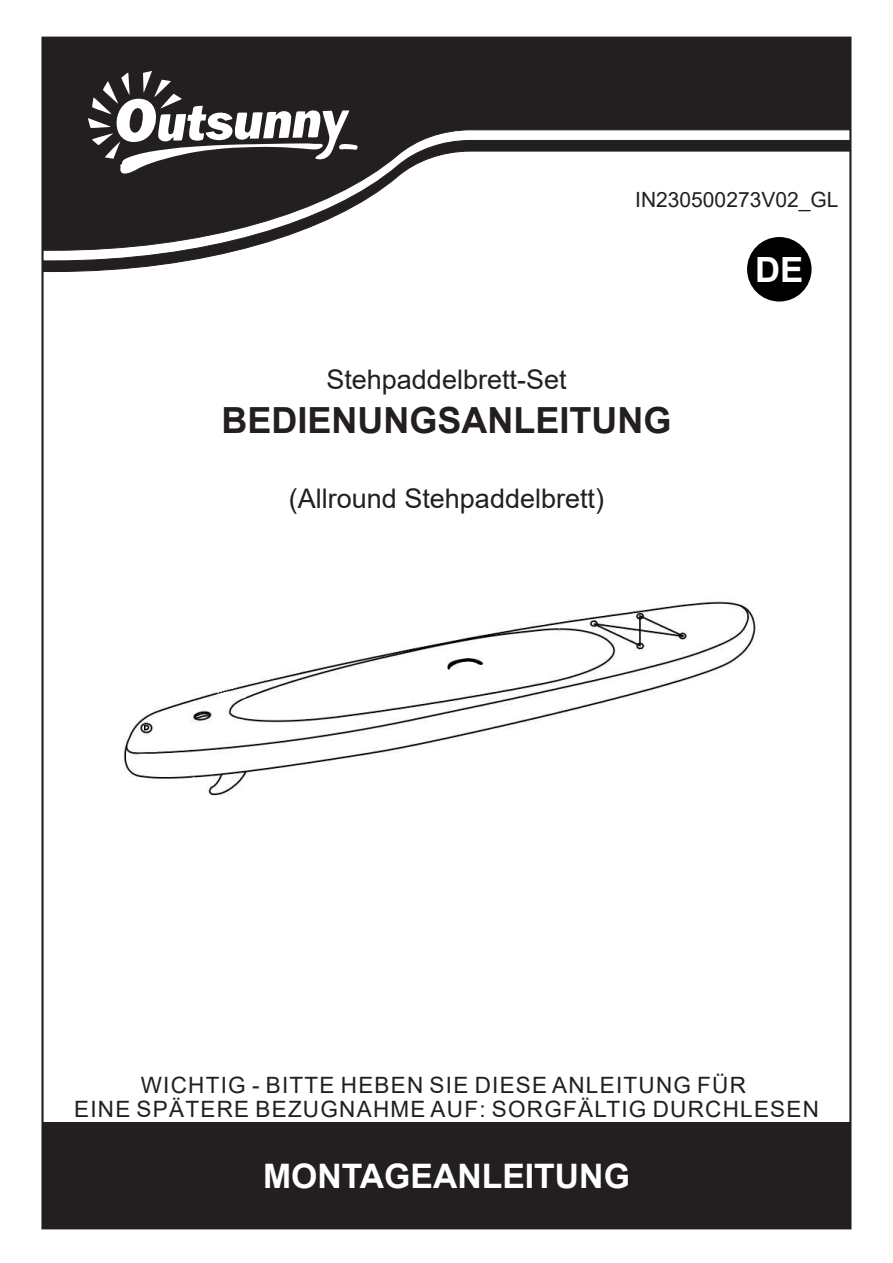
<style>
.page{position:relative;width:893px;height:1263px;background:#fff}
.page>*{position:absolute;margin:0;border:0;box-sizing:border-box;transform-origin:0 0}
.t1{font:700 36px "Arial";color:#231f20}
.t2{font:700 34.8px "Arial";color:#fff}
.t3{font:700 33.75px "Arial";color:#fff}
.t4{font:27px "Arial";color:#231f20}
.t5{font:22.5px/24px "Arial";letter-spacing:.055em;color:#231f20;text-align:center}
.t6{font:21px "Arial";color:#231f20}
</style>
<div class="page">
<img style="left:123px;top:601px;width:635px;height:195px">
<div style="left:42px;top:37px;width:809px;height:103px;background:#231f20"></div>
<svg style="left:42px;top:140px;width:809px;height:132px"></svg>
<svg style="left:88px;top:71px;width:272px;height:107px"></svg>
<div style="left:747px;top:237px;width:65px;height:65px;background:#000;border-radius:50%"></div>
<div style="left:43px;top:1122px;width:807px;height:106px;background:#231f20"></div>
<p class="t6" style="left:635px;top:185px;width:205px">IN230500273V02_GL</p>
<p class="t4" style="left:326px;top:361px;width:242px">Stehpaddelbrett-Set</p>
<h1 class="t1" style="left:221px;top:395px;width:451px">BEDIENUNGSANLEITUNG</h1>
<p class="t4" style="left:289px;top:480px;width:317px">(Allround Stehpaddelbrett)</p>
<h2 class="t2" style="left:755px;top:245px;width:50px">DE</h2>
<p class="t5" style="left:74px;top:1073px;width:746px">WICHTIG - BITTE HEBEN SIE DIESE ANLEITUNG FÜR<br>EINE SPÄTERE BEZUGNAHME AUF: SORGFÄLTIG DURCHLESEN</p>
<h3 class="t3" style="left:263px;top:1152px;width:368px">MONTAGEANLEITUNG</h3>
</div>
